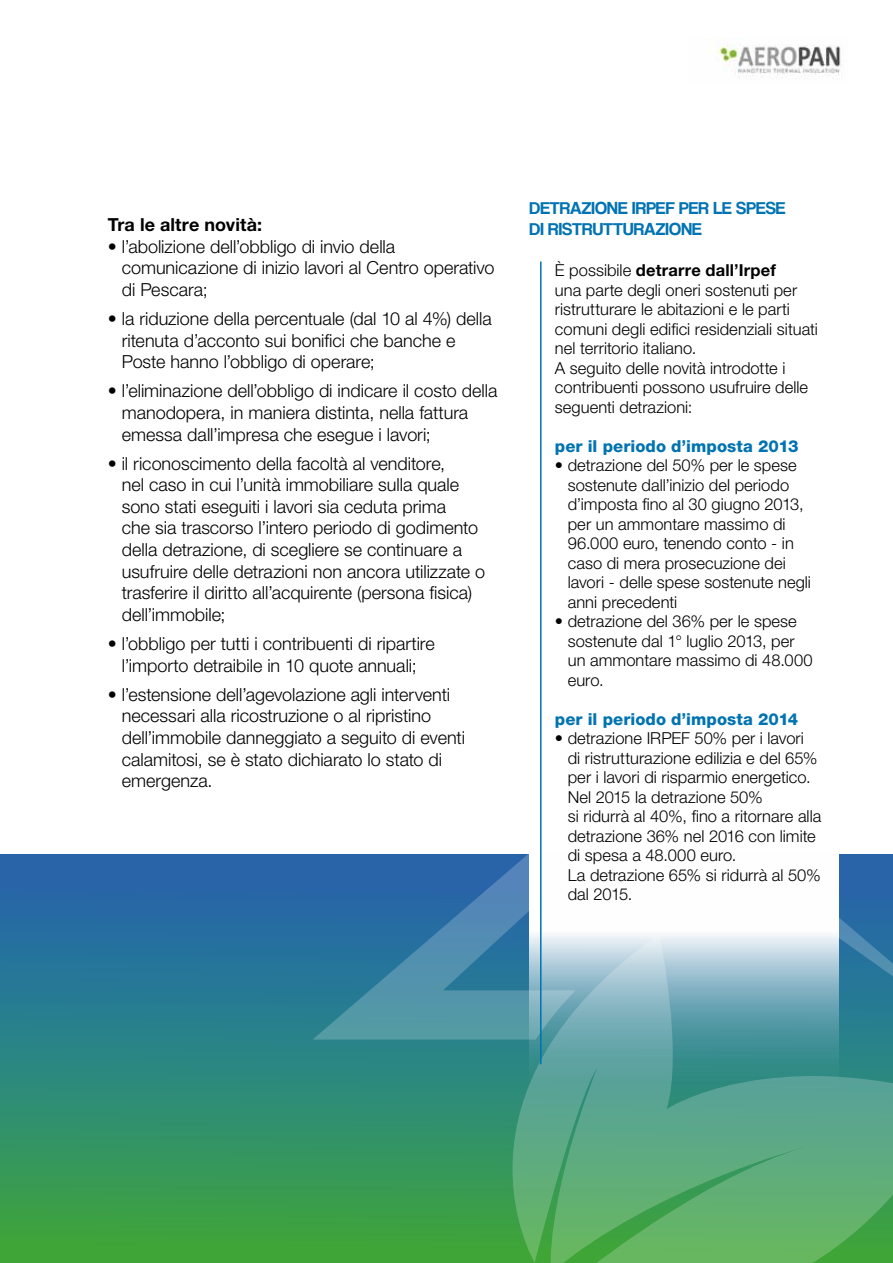
<style>
.page{position:relative;width:893px;height:1263px;background:#fff}
.page>*{position:absolute;margin:0;border:0;box-sizing:border-box;transform-origin:0 0}
.t1{font:300 18px/21.6px "Helvetica Neue LT Std";color:#000}
.t2{font:18px/21px "Coolvetica Rg";letter-spacing:.01em;color:#0073b2}
.t3{font:700 18px "Helvetica Neue LT Std";letter-spacing:.005em;color:#000}
.t4{font:300 16.5px/19.5px "Helvetica Neue LT Std";color:#000}
.t5{font:800 16.5px "Helvetica Neue LT Std";letter-spacing:.005em;color:#0073b2}
.s1{font-weight:700}
</style>
<div class="page">
<div style="left:0;top:855px;width:893px;height:408px;background:linear-gradient(to bottom,#2061b9,#3ca83e)"></div>
<svg style="left:313px;top:854px;width:580px;height:185px;background:#3375a5"></svg>
<svg style="left:435px;top:934px;width:458px;height:329px;background:#4da078"></svg>
<svg style="left:529px;top:854px;width:310px;height:247px"></svg>
<hr style="left:540px;top:261px;width:2px;height:803px;background:#0073b2">
<img style="left:717px;top:38px;width:124px;height:40px">
<p class="t3" style="left:108px;top:214px;width:156px">Tra le altre novità:</p>
<p class="t1" style="left:122px;top:235px;width:374px;text-indent:-14px">• l’abolizione dell’obbligo di invio della comunicazione di inizio lavori al Centro operativo di Pescara;</p>
<p class="t1" style="left:122px;top:307px;width:371px;text-indent:-14px">• la riduzione della percentuale (dal 10 al 4%) della ritenuta d’acconto sui bonifici che banche e<br>Poste hanno l’obbligo di operare;</p>
<p class="t1" style="left:122px;top:380px;width:377px;text-indent:-14px">• l’eliminazione dell’obbligo di indicare il costo della manodopera, in maniera distinta, nella fattura emessa dall’impresa che esegue i lavori;</p>
<p class="t1" style="left:122px;top:452px;width:365px;text-indent:-14px">• il riconoscimento della facoltà al venditore,<br>nel caso in cui l’unità immobiliare sulla quale sono stati eseguiti i lavori sia ceduta prima<br>che sia trascorso l’intero periodo di godimento della detrazione, di scegliere se continuare a usufruire delle detrazioni non ancora utilizzate o trasferire il diritto all’acquirente (persona fisica) dell’immobile;</p>
<p class="t1" style="left:108px;top:632px;width:328px;text-align:center">• l’obbligo per tutti i contribuenti di ripartire l’importo detraibile in 10 quote annuali;</p>
<p class="t1" style="left:122px;top:683px;width:345px;text-indent:-14px">• l’estensione dell’agevolazione agli interventi necessari alla ricostruzione o al ripristino dell’immobile danneggiato a seguito di eventi calamitosi, se è stato dichiarato lo stato di emergenza.</p>
<p class="t2" style="left:529px;top:197px;width:257px">DETRAZIONE IRPEF PER LE SPESE<br>DI RISTRUTTURAZIONE</p>
<p class="t4" style="left:555px;top:260px;width:264px">È possibile <span class="s1">detrarre dall’Irpef<br></span>una parte degli oneri sostenuti per ristrutturare le abitazioni e le parti comuni degli edifici residenziali situati nel territorio italiano.<br>A seguito delle novità introdotte i contribuenti possono usufruire delle seguenti detrazioni:</p>
<p class="t5" style="left:555px;top:436px;width:245px">per il periodo d’imposta 2013</p>
<p class="t4" style="left:568px;top:455px;width:245px;text-indent:-13px">• detrazione del 50% per le spese sostenute dall’inizio del periodo d’imposta fino al 30 giugno 2013, per un ammontare massimo di<br>96.000 euro, tenendo conto - in caso di mera prosecuzione dei lavori - delle spese sostenute negli anni precedenti</p>
<p class="t4" style="left:568px;top:611px;width:246px;text-indent:-13px">• detrazione del 36% per le spese sostenute dal 1° luglio 2013, per un ammontare massimo di 48.000 euro.</p>
<p class="t5" style="left:555px;top:709px;width:245px">per il periodo d’imposta 2014</p>
<p class="t4" style="left:568px;top:728px;width:255px;text-indent:-13px">• detrazione IRPEF 50% per i lavori<br>di ristrutturazione edilizia e del 65% per i lavori di risparmio energetico.<br>Nel 2015 la detrazione 50%<br>si ridurrà al 40%, fino a ritornare alla detrazione 36% nel 2016 con limite di spesa a 48.000 euro.<br>La detrazione 65% si ridurrà al 50% dal 2015.</p>
</div>
